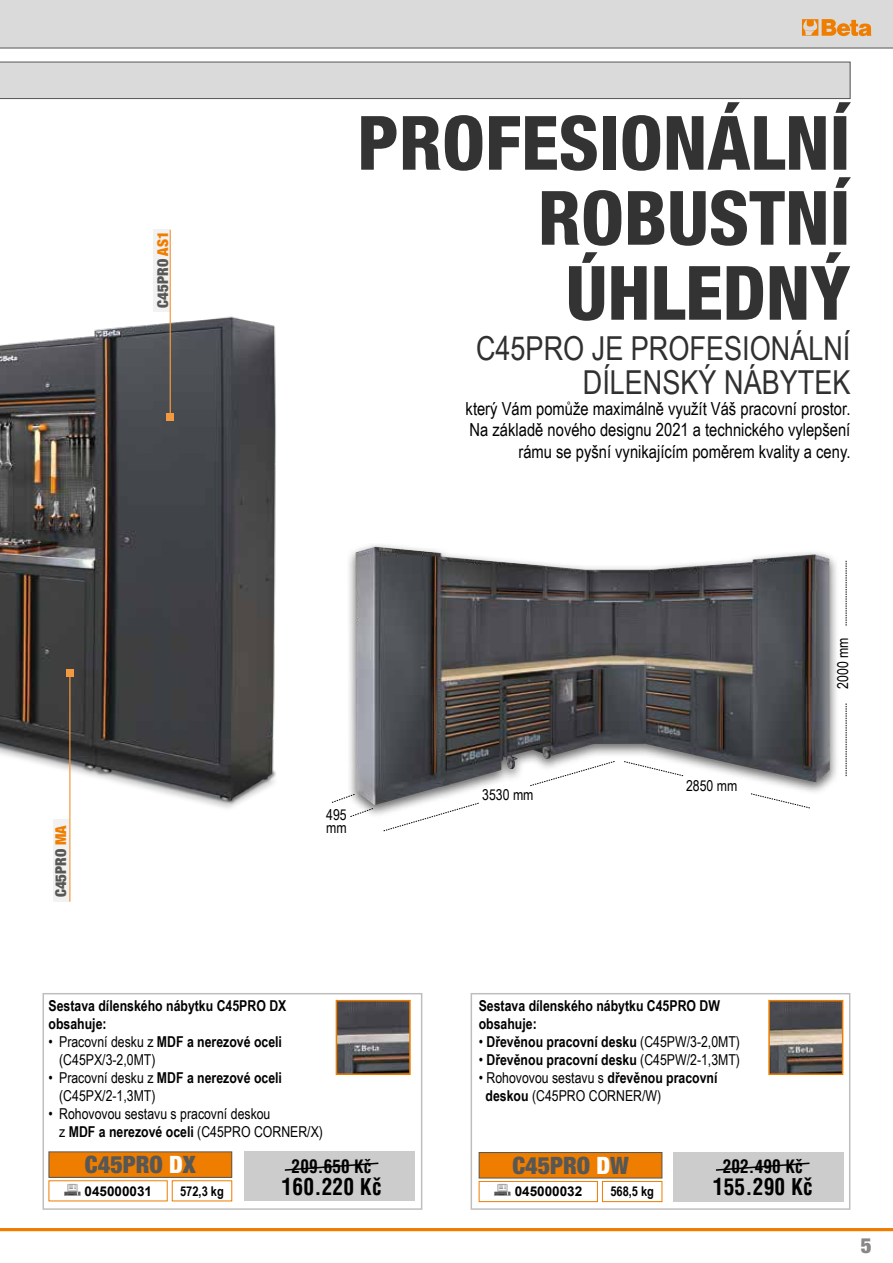
<style>
.page{position:relative;width:893px;height:1263px;background:#fff}
.page>*{position:absolute;margin:0;border:0;box-sizing:border-box;transform-origin:0 0}
.t1{font:800 condensed 75px/75px "Helvetica Neue LT Std";color:#333;text-align:right}
.t2{font:33px/34.5px "Arial Beta Narrow";color:#303030;text-align:right}
.t3{font:900 condensed 24px "Helvetica Neue LT Std";color:#575756}
.t4{font:700 condensed 22.5px "Helvetica LT Pro";letter-spacing:.01em;color:#000;scale:.95 1}
.t5{font:900 condensed 21px "Helvetica Neue LT Std";color:#878787}
.t6{font:18px/21px "Arial Beta Narrow";color:#000;text-align:right}
.t7{font:700 condensed 18px "Helvetica LT Pro";letter-spacing:.01em;color:#000;scale:.95 1}
.t8{font:15px/18px "Arial Beta Narrow";color:#000}
.t9{font:700 15px/18px "Arial Beta Narrow";color:#000}
.t10{font:900 condensed 15px "Helvetica Neue LT Std";color:#575756}
.t11{font:700 13.5px "Arial Beta";color:#000}
.t12{font:700 13.5px "Arial Beta Narrow";color:#000}
.s1{color:#ef7d00}
.s2{font-weight:700}
.s3{font-weight:400}
.s4{color:#fff}
</style>
<div class="page">
<div style="left:0;top:0;width:893px;height:48px;background:#dadada"></div>
<div style="left:53px;top:819px;width:17px;height:82px;background:#f2f2f2"></div>
<div style="left:153px;top:230px;width:17px;height:82px;background:#f2f2f2"></div>
<div style="left:0;top:62px;width:850px;height:37px;background:#dadada"></div>
<hr style="left:0;top:1228px;width:893px;height:3px;background:#ef7d00">
<img style="left:0;top:308px;width:276px;height:550px">
<hr style="left:69px;top:673px;width:1px;height:229px;background:#f4993f">
<div style="left:66px;top:670px;width:7px;height:7px;background:#f4993f"></div>
<hr style="left:170px;top:230px;width:1px;height:187px;background:#f4993f">
<div style="left:167px;top:413px;width:7px;height:7px;background:#f4993f"></div>
<div style="left:479px;top:1181px;width:119px;height:21px;border:1px solid #ef7d00"></div>
<div style="left:602px;top:1181px;width:60px;height:21px;border:1px solid #ef7d00"></div>
<img style="left:339px;top:1003px;width:69px;height:69px">
<div style="left:336px;top:1000px;width:75px;height:75px;border:2px solid #ef7d00"></div>
<div style="left:49px;top:1152px;width:183px;height:25px;background:#ef7d00"></div>
<div style="left:49px;top:1151px;width:183px;height:27px;border:1px solid #575756"></div>
<div style="left:479px;top:1152px;width:183px;height:26px;background:#ef7d00"></div>
<div style="left:479px;top:1152px;width:183px;height:26px;border:1px solid #575756"></div>
<div style="left:346px;top:542px;width:493px;height:276px;background:#000;opacity:.6"></div>
<img style="left:355px;top:547px;width:475px;height:258px">
<svg style="left:383px;top:802px;width:96px;height:29px"></svg>
<svg style="left:331px;top:794px;width:43px;height:23px"></svg>
<svg style="left:530px;top:761px;width:85px;height:25px"></svg>
<svg style="left:624px;top:761px;width:60px;height:15px"></svg>
<svg style="left:750px;top:793px;width:60px;height:15px"></svg>
<svg style="left:846px;top:561px;width:1px;height:65px"></svg>
<svg style="left:846px;top:703px;width:1px;height:73px"></svg>
<img style="left:771px;top:1003px;width:69px;height:69px">
<div style="left:768px;top:1000px;width:75px;height:75px;border:2px solid #ef7d00"></div>
<div style="left:674px;top:1152px;width:170px;height:50px;background:#ccc"></div>
<div style="left:245px;top:1151px;width:170px;height:50px;background:#ccc"></div>
<svg style="left:284px;top:1162px;width:95px;height:9px"></svg>
<svg style="left:716px;top:1162px;width:94px;height:9px"></svg>
<p class="t10" style="left:153px;top:308px;width:78px;rotate:-90deg">C45PRO <span class="s1">AS1</span></p>
<h1 class="t1" style="left:357px;top:104px;width:495px">PROFESIONÁLNÍ<br>ROBUSTNÍ</h1>
<h1 class="t1" style="left:566px;top:254px;width:286px">ÚHLEDNÝ</h1>
<h2 class="t2" style="left:476px;top:330px;width:376px">C45PRO JE PROFESIONÁLNÍ<br>DÍLENSKÝ NÁBYTEK</h2>
<p class="t6" style="left:466px;top:398px;width:386px">který Vám pomůže maximálně využít Váš pracovní prostor.<br>Na základě nového designu 2021 a technického vylepšení rámu se pyšní vynikajícím poměrem kvality a ceny.</p>
<p class="t10" style="left:52px;top:897px;width:74px;rotate:-90deg">C45PRO <span class="s1">MA</span></p>
<p class="t8" style="left:326px;top:808px;width:22px;line-height:13px">495 mm</p>
<p class="t8" style="left:482px;top:785px;width:53px">3530 mm</p>
<p class="t8" style="left:686px;top:776px;width:53px">2850 mm</p>
<p class="t8" style="left:833px;top:689px;width:53px;rotate:-90deg">2000 mm</p>
<p class="t9" style="left:49px;top:996px;width:239px">Sestava dílenského nábytku C45PRO DX obsahuje:</p>
<p class="t8" style="left:59px;top:1032px;width:224px;text-indent:-11px">• Pracovní desku z <span class="s2">MDF a nerezové oceli </span>(C45PX/3-2,0MT)</p>
<p class="t8" style="left:59px;top:1068px;width:224px;text-indent:-11px">• Pracovní desku z <span class="s2">MDF a nerezové oceli </span>(C45PX/2-1,3MT)</p>
<p class="t8" style="left:59px;top:1104px;width:265px;text-indent:-11px">• Rohovovou sestavu s pracovní deskou<br>z <span class="s2">MDF a nerezové oceli</span> (C45PRO CORNER/X)</p>
<p class="t9" style="left:479px;top:996px;width:243px">Sestava dílenského nábytku C45PRO DW obsahuje:</p>
<p class="t9" style="left:479px;top:1032px;width:263px"><span class="s3">•</span> Dřevěnou pracovní desku <span class="s3">(C45PW/3-2,0MT)</span></p>
<p class="t9" style="left:479px;top:1050px;width:263px"><span class="s3">•</span> Dřevěnou pracovní desku <span class="s3">(C45PW/2-1,3MT)</span></p>
<p class="t8" style="left:486px;top:1068px;width:233px;text-indent:-7px">• Rohovovou sestavu s <span class="s2">dřevěnou pracovní deskou</span> (C45PRO CORNER/W)</p>
<h3 class="t3" style="left:85px;top:1150px;width:112px">C45PRO <span class="s4">D</span>X</h3>
<h3 class="t3" style="left:512px;top:1150px;width:118px">C45PRO <span class="s4">D</span>W</h3>
<p class="t7" style="left:292px;top:1154px;width:86px">209.650 Kč</p>
<p class="t7" style="left:723px;top:1154px;width:86px">202.490 Kč</p>
<p class="t11" style="left:85px;top:1182px;width:69px">045000031</p>
<h3 class="t4" style="left:282px;top:1172px;width:107px">160.220 Kč</h3>
<p class="t12" style="left:180px;top:1181px;width:45px">572,3 kg</p>
<p class="t11" style="left:515px;top:1183px;width:69px">045000032</p>
<p class="t12" style="left:610px;top:1181px;width:45px">568,5 kg</p>
<h3 class="t4" style="left:713px;top:1172px;width:107px">155.290 Kč</h3>
<h3 class="t5" style="left:861px;top:1233px;width:12px">5</h3>
</div>
